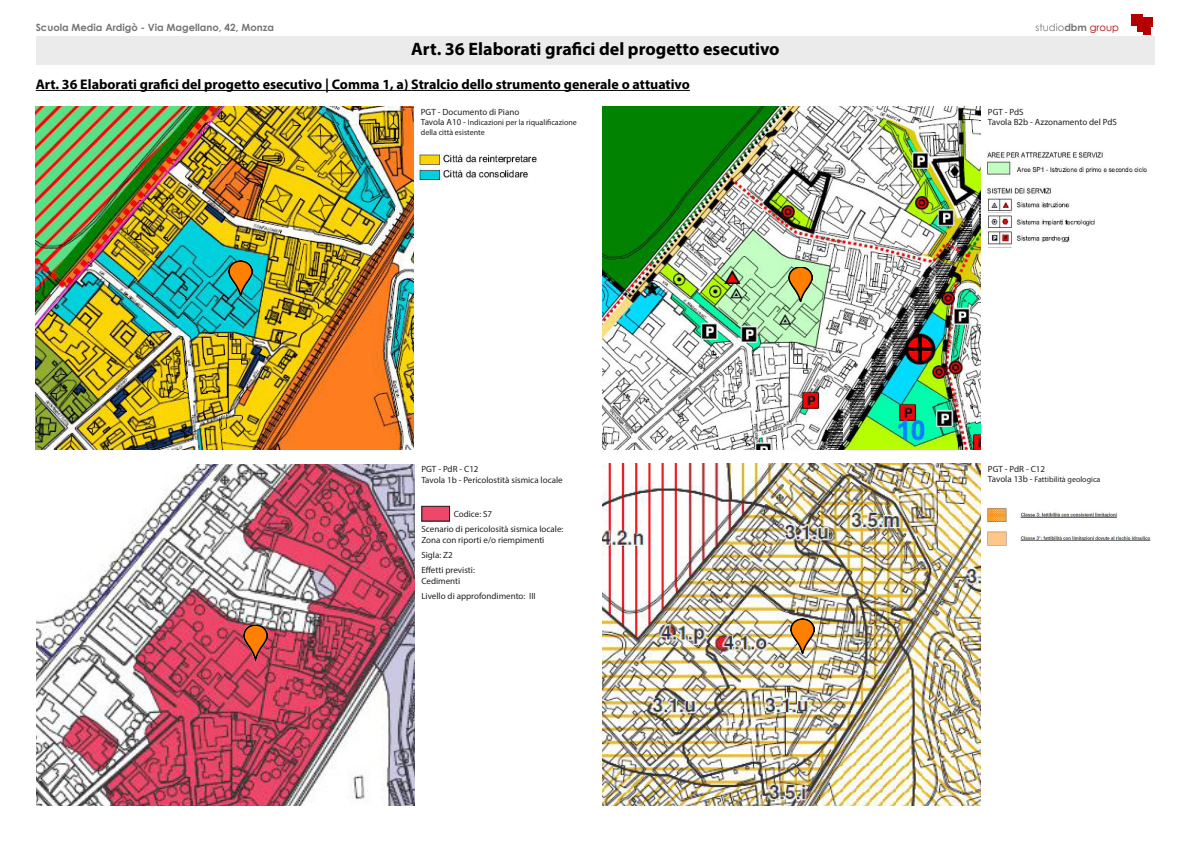
<style>
.page{position:relative;width:1191px;height:842px;background:#fff}
.page>*{position:absolute;margin:0;border:0;box-sizing:border-box;transform-origin:0 0}
.t1{font:700 18px "Myriad Pro";color:#000}
.t2{font:700 14px "Myriad Pro";color:#000}
.t3{font:700 10px "Century Gothic";color:#757575}
.t4{font:10px "Century Gothic";color:#757575}
.t5{font:9px "Myriad Pro";color:#231f20}
.t6{font:8px/9.6px "Myriad Pro";color:#231f20}
.s1{font-weight:700}
.s2{color:#b40000}
.s3{font-size:9px}
</style>
<div class="page">
<img style="left:35px;top:106px;width:378px;height:343px">
<img style="left:602px;top:106px;width:378px;height:343px">
<img style="left:36px;top:464px;width:378px;height:342px">
<img style="left:602px;top:463px;width:378px;height:343px">
<div style="left:36px;top:36px;width:1119px;height:28px;background:#ebebeb"></div>
<div style="left:1131px;top:14px;width:11px;height:12px;background:#b40000"></div>
<div style="left:1143px;top:17px;width:9px;height:10px;background:#b40000"></div>
<svg style="left:1137px;top:26px;width:5px;height:6px"></svg>
<div style="left:1143px;top:27px;width:7px;height:8px;background:#b40000"></div>
<img style="left:417px;top:151px;width:120px;height:35px">
<img style="left:986px;top:151px;width:161px;height:25px">
<img style="left:987px;top:187px;width:64px;height:7px">
<img style="left:988px;top:198px;width:107px;height:49px">
<img style="left:423px;top:508px;width:25px;height:11px">
<div style="left:421px;top:506px;width:29px;height:15px;border:1px solid #231f20"></div>
<img style="left:987px;top:508px;width:164px;height:38px">
<hr style="left:36px;top:90px;width:289px;height:1px;background:#000">
<hr style="left:325px;top:90px;width:86px;height:1px;background:#000">
<hr style="left:411px;top:90px;width:279px;height:1px;background:#000">
<img style="left:229px;top:261px;width:24px;height:34px">
<img style="left:788px;top:267px;width:24px;height:35px">
<img style="left:244px;top:625px;width:24px;height:35px">
<img style="left:790px;top:619px;width:24px;height:35px">
<p class="t3" style="left:36px;top:20px;width:240px">Scuola Media Ardigò - Via Magellano, 42, Monza</p>
<p class="t4" style="left:1035px;top:21px;width:85px">studio<span class="s1">dbm</span> <span class="s2">group</span></p>
<p class="t1" style="left:411px;top:37px;width:370px">Art. 36 Elaborati grafici del progetto esecutivo</p>
<p class="t2" style="left:36px;top:75px;width:655px">Art. 36 Elaborati grafici del progetto esecutivo | Comma 1, a) Stralcio dello strumento generale o attuativo</p>
<p class="t5" style="left:421px;top:106px;width:100px">PGT - Documento di Piano</p>
<p class="t6" style="left:421px;top:118px;width:158px"><span class="s3">Tavola A10 -</span> Indicazioni per la riqualificazione della città esistente</p>
<p class="t5" style="left:421px;top:464px;width:59px">PGT - PdR - C12</p>
<p class="t5" style="left:421px;top:475px;width:143px">Tavola 1b - Pericolostità sismica locale</p>
<p class="t5" style="left:454px;top:508px;width:40px">Codice: S7</p>
<p class="t5" style="left:421px;top:523px;width:143px">Scenario di pericolosità sismica locale:</p>
<p class="t5" style="left:421px;top:534px;width:125px">Zona con riporti e/o riempimenti</p>
<p class="t5" style="left:421px;top:549px;width:33px">Sigla: Z2</p>
<p class="t5" style="left:421px;top:565px;width:55px">Effetti previsti:</p>
<p class="t5" style="left:421px;top:576px;width:40px">Cedimenti</p>
<p class="t5" style="left:421px;top:591px;width:116px">Livello di approfondimento: III</p>
<p class="t5" style="left:988px;top:106px;width:37px">PGT - PdS</p>
<p class="t5" style="left:988px;top:117px;width:130px">Tavola B2b - Azzonamento del PdS</p>
<p class="t5" style="left:988px;top:463px;width:59px">PGT - PdR - C12</p>
<p class="t6" style="left:988px;top:475px;width:114px"><span class="s3">Tavola 13b -</span> Fattibilità geologica</p>
</div>
